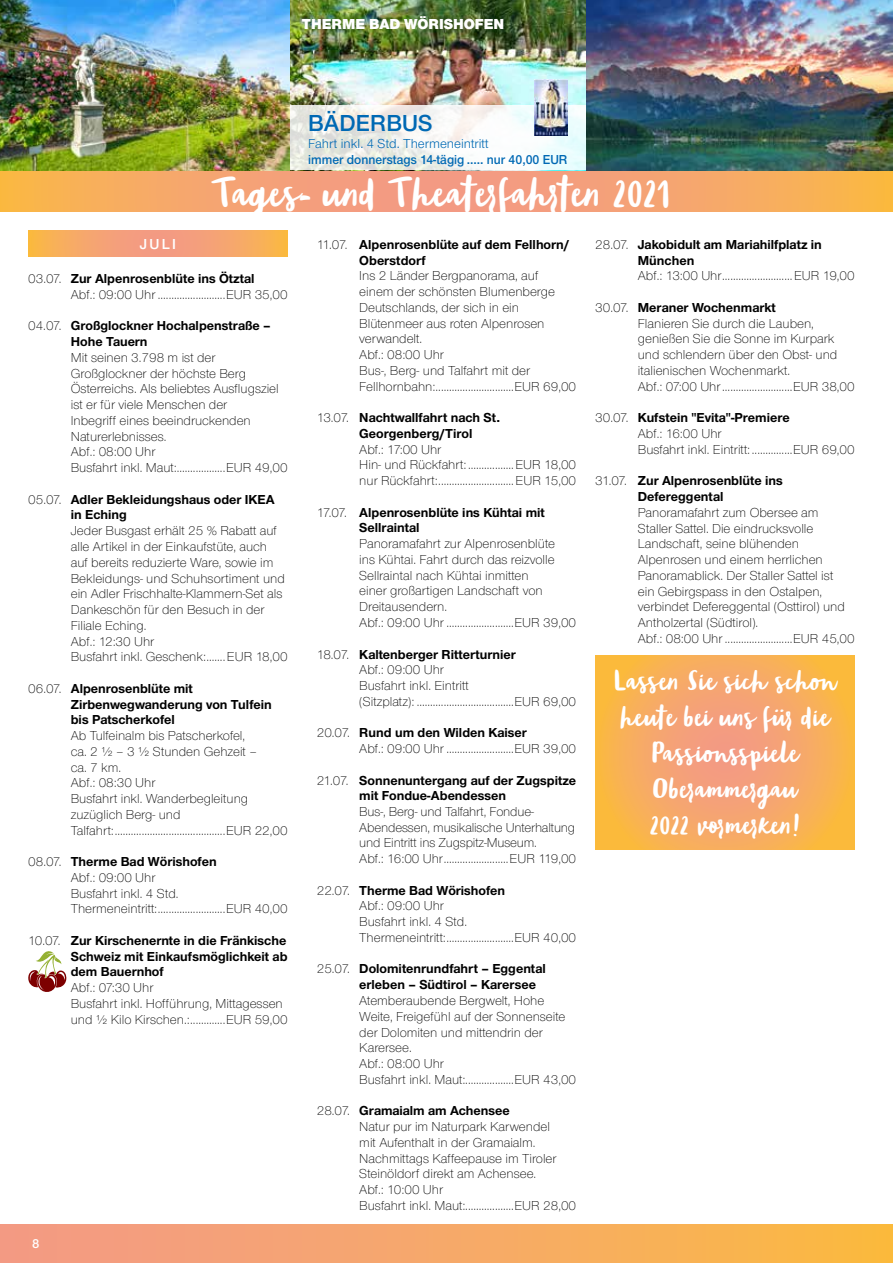
<style>
.page{position:relative;width:893px;height:1263px;background:#fff}
.page>*{position:absolute;margin:0;border:0;box-sizing:border-box;transform-origin:0 0}
.t1{font:33px "Blog Script W00";color:#fff}
.t2{font:600 24px "Nimbus Sans Novus T";color:#0069b4}
.t3{font:22.5px/36px "Blog Script W00";color:#fff;text-align:center}
.t4{font:900 15px "Nimbus Sans Novus T";color:#fff}
.t5{font:600 15px "Nimbus Sans Novus T";color:#fff}
.t6{font:300 13.5px/15.8px "Nimbus Sans Novus T";color:#000}
.t7{font:700 13.5px/15.8px "Nimbus Sans Novus T";color:#000}
.t8{font:600 13.5px "Nimbus Sans Novus T";color:#0069b4;scale:.95 1}
.t9{font:13.5px "Nimbus Sans Novus T";color:#0069b4}
.t10{font:600 13.5px "Nimbus Sans Novus T";color:#fff}
.s1{font-weight:700}
.s2{font-weight:300}
</style>
<div class="page">
<div style="left:0;top:1225px;width:893px;height:38px;background:linear-gradient(to right,#f3998a,#fab943)"></div>
<svg style="left:0;top:170px;width:893px;height:41px;background:#f2a56c"></svg>
<svg style="left:28px;top:231px;width:260px;height:25px;background:#f5a66b"></svg>
<svg style="left:28px;top:951px;width:39px;height:41px"></svg>
<img style="left:0;top:0;width:893px;height:170px">
<svg style="left:289px;top:105px;width:298px;height:65px"></svg>
<img style="left:534px;top:80px;width:34px;height:55px">
<svg style="left:595px;top:656px;width:260px;height:194px;background:#f7ab60"></svg>
<p class="t4" style="left:302px;top:15px;width:204px">THERME BAD WÖRISHOFEN</p>
<h2 class="t2" style="left:308px;top:109px;width:126px">BÄDERBUS</h2>
<p class="t9" style="left:308px;top:135px;width:182px">Fahrt inkl. 4 Std. Thermeneintritt</p>
<p class="t8" style="left:308px;top:151px;width:275px">immer donnerstags 14-tägig ..... nur 40,00 EUR</p>
<h1 class="t1" style="left:211px;top:174px;width:461px">Tages- und Theaterfahrten 2021</h1>
<p class="t5" style="left:140px;top:235px;width:38px">JULI</p>
<p class="t6" style="left:71px;top:271px;width:218px;text-indent:-43px">03.07. <span class="s1">Zur Alpenrosenblüte ins Ötztal<br></span>Abf.: 09:00 Uhr .........................EUR 35,00</p>
<p class="t7" style="left:71px;top:318px;width:201px;text-indent:-43px"><span class="s2">04.07.</span> Großglockner Hochalpenstraße –<br>Hohe Tauern</p>
<p class="t6" style="left:71px;top:349px;width:218px">Mit seinen 3.798 m ist der<br>Großglockner der höchste Berg<br>Österreichs. Als beliebtes Ausflugsziel ist er für viele Menschen der<br>Inbegriff eines beeindruckenden<br>Naturerlebnisses.<br>Abf.: 08:00 Uhr<br>Busfahrt inkl. Maut:..................EUR 49,00</p>
<p class="t7" style="left:71px;top:491px;width:205px;text-indent:-43px"><span class="s2">05.07.</span> Adler Bekleidungshaus oder IKEA in Eching</p>
<p class="t6" style="left:71px;top:523px;width:218px">Jeder Busgast erhält 25 % Rabatt auf alle Artikel in der Einkaufstüte, auch<br>auf bereits reduzierte Ware, sowie im Bekleidungs- und Schuhsortiment und ein Adler Frischhalte-Klammern-Set als Dankeschön für den Besuch in der Filiale Eching.<br>Abf.: 12:30 Uhr<br>Busfahrt inkl. Geschenk:.......EUR 18,00</p>
<p class="t7" style="left:71px;top:680px;width:202px;text-indent:-43px"><span class="s2">06.07.</span> Alpenrosenblüte mit<br>Zirbenwegwanderung von Tulfein bis Patscherkofel</p>
<p class="t6" style="left:71px;top:727px;width:218px">Ab Tulfeinalm bis Patscherkofel,<br>ca. 2 ½ – 3 ½ Stunden Gehzeit –<br>ca. 7 km.<br>Abf.: 08:30 Uhr<br>Busfahrt inkl. Wanderbegleitung zuzüglich Berg- und<br>Talfahrt:.........................................EUR 22,00</p>
<p class="t6" style="left:71px;top:853px;width:218px;text-indent:-43px">08.07. <span class="s1">Therme Bad Wörishofen<br></span>Abf.: 09:00 Uhr<br>Busfahrt inkl. 4 Std.<br>Thermeneintritt:.........................EUR 40,00</p>
<p class="t7" style="left:71px;top:932px;width:218px;text-align:justify;text-indent:-43px"><span class="s2">10.07.</span> Zur Kirschenernte in die Fränkische Schweiz mit Einkaufsmöglichkeit ab dem Bauernhof</p>
<p class="t6" style="left:71px;top:979px;width:218px">Abf.: 07:30 Uhr<br>Busfahrt inkl. Hofführung, Mittagessen und ½ Kilo Kirschen.:.............EUR 59,00</p>
<p class="t10" style="left:32px;top:1236px;width:9px">8</p>
<p class="t7" style="left:359px;top:236px;width:212px;text-indent:-43px"><span class="s2">11.07.</span> Alpenrosenblüte auf dem Fellhorn/<br>Oberstdorf</p>
<p class="t6" style="left:359px;top:268px;width:218px">Ins 2 Länder Bergpanorama, auf<br>einem der schönsten Blumenberge<br>Deutschlands, der sich in ein<br>Blütenmeer aus roten Alpenrosen verwandelt.<br>Abf.: 08:00 Uhr<br>Bus-, Berg- und Talfahrt mit der<br>Fellhornbahn: .............................EUR 69,00</p>
<p class="t7" style="left:359px;top:410px;width:142px;text-indent:-43px"><span class="s2">13.07.</span> Nachtwallfahrt nach St.<br>Georgenberg/Tirol</p>
<p class="t6" style="left:359px;top:441px;width:218px">Abf.: 17:00 Uhr<br>Hin- und Rückfahrt: .................EUR 18,00 nur Rückfahrt: ............................EUR 15,00</p>
<p class="t7" style="left:359px;top:504px;width:187px;text-indent:-43px"><span class="s2">17.07.</span> Alpenrosenblüte ins Kühtai mit<br>Sellraintal</p>
<p class="t6" style="left:359px;top:536px;width:218px">Panoramafahrt zur Alpenrosenblüte<br>ins Kühtai. Fahrt durch das reizvolle Sellraintal nach Kühtai inmitten<br>einer großartigen Landschaft von Dreitausendern.<br>Abf.: 09:00 Uhr .........................EUR 39,00</p>
<p class="t6" style="left:359px;top:646px;width:218px;text-indent:-43px">18.07. <span class="s1">Kaltenberger Ritterturnier<br></span>Abf.: 09:00 Uhr<br>Busfahrt inkl. Eintritt<br>(Sitzplatz): ....................................EUR 69,00</p>
<p class="t6" style="left:359px;top:725px;width:218px;text-indent:-43px">20.07. <span class="s1">Rund um den Wilden Kaiser<br></span>Abf.: 09:00 Uhr .........................EUR 39,00</p>
<p class="t7" style="left:359px;top:772px;width:218px;text-indent:-43px"><span class="s2">21.07.</span> Sonnenuntergang auf der Zugspitze mit Fondue-Abendessen</p>
<p class="t6" style="left:359px;top:803px;width:218px">Bus-, Berg- und Talfahrt, Fondue-Abendessen, musikalische Unterhaltung und Eintritt ins Zugspitz-Museum.<br>Abf.: 16:00 Uhr ........................EUR 119,00</p>
<p class="t6" style="left:359px;top:882px;width:218px;text-indent:-43px">22.07. <span class="s1">Therme Bad Wörishofen<br></span>Abf.: 09:00 Uhr<br>Busfahrt inkl. 4 Std.<br>Thermeneintritt: .........................EUR 40,00</p>
<p class="t7" style="left:359px;top:961px;width:188px;text-indent:-43px"><span class="s2">25.07.</span> Dolomitenrundfahrt – Eggental erleben – Südtirol – Karersee</p>
<p class="t6" style="left:359px;top:992px;width:218px">Atemberaubende Bergwelt, Hohe<br>Weite, Freigefühl auf der Sonnenseite der Dolomiten und mittendrin der<br>Karersee.<br>Abf.: 08:00 Uhr<br>Busfahrt inkl. Maut: ..................EUR 43,00</p>
<p class="t6" style="left:359px;top:1103px;width:218px;text-indent:-43px">28.07. <span class="s1">Gramaialm am Achensee<br></span>Natur pur im Naturpark Karwendel<br>mit Aufenthalt in der Gramaialm.<br>Nachmittags Kaffeepause im Tiroler Steinöldorf direkt am Achensee.<br>Abf.: 10:00 Uhr<br>Busfahrt inkl. Maut: ..................EUR 28,00</p>
<p class="t7" style="left:638px;top:236px;width:185px;text-indent:-43px"><span class="s2">28.07.</span> Jakobidult am Mariahilfplatz in<br>München</p>
<p class="t6" style="left:638px;top:268px;width:218px">Abf.: 13:00 Uhr ..........................EUR 19,00</p>
<p class="t6" style="left:638px;top:299px;width:218px;text-indent:-43px">30.07. <span class="s1">Meraner Wochenmarkt<br></span>Flanieren Sie durch die Lauben, genießen Sie die Sonne im Kurpark und schlendern über den Obst- und italienischen Wochenmarkt.<br>Abf.: 07:00 Uhr ..........................EUR 38,00</p>
<p class="t6" style="left:638px;top:410px;width:218px;text-indent:-43px">30.07. <span class="s1">Kufstein "Evita"-Premiere<br></span>Abf.: 16:00 Uhr<br>Busfahrt inkl. Eintritt: ...............EUR 69,00</p>
<p class="t7" style="left:638px;top:473px;width:146px;text-indent:-43px"><span class="s2">31.07.</span> Zur Alpenrosenblüte ins<br>Defereggental</p>
<p class="t6" style="left:638px;top:504px;width:218px">Panoramafahrt zum Obersee am Staller Sattel. Die eindrucksvolle Landschaft, seine blühenden Alpenrosen und einem herrlichen Panoramablick. Der Staller Sattel ist<br>ein Gebirgspass in den Ostalpen, verbindet Defereggental (Osttirol) und Antholzertal (Südtirol).<br>Abf.: 08:00 Uhr .........................EUR 45,00</p>
<h3 class="t3" style="left:614px;top:663px;width:226px">Lassen Sie sich schon heute bei uns für die<br>Passionsspiele<br>Oberammergau<br>2022 vormerken!</h3>
</div>
